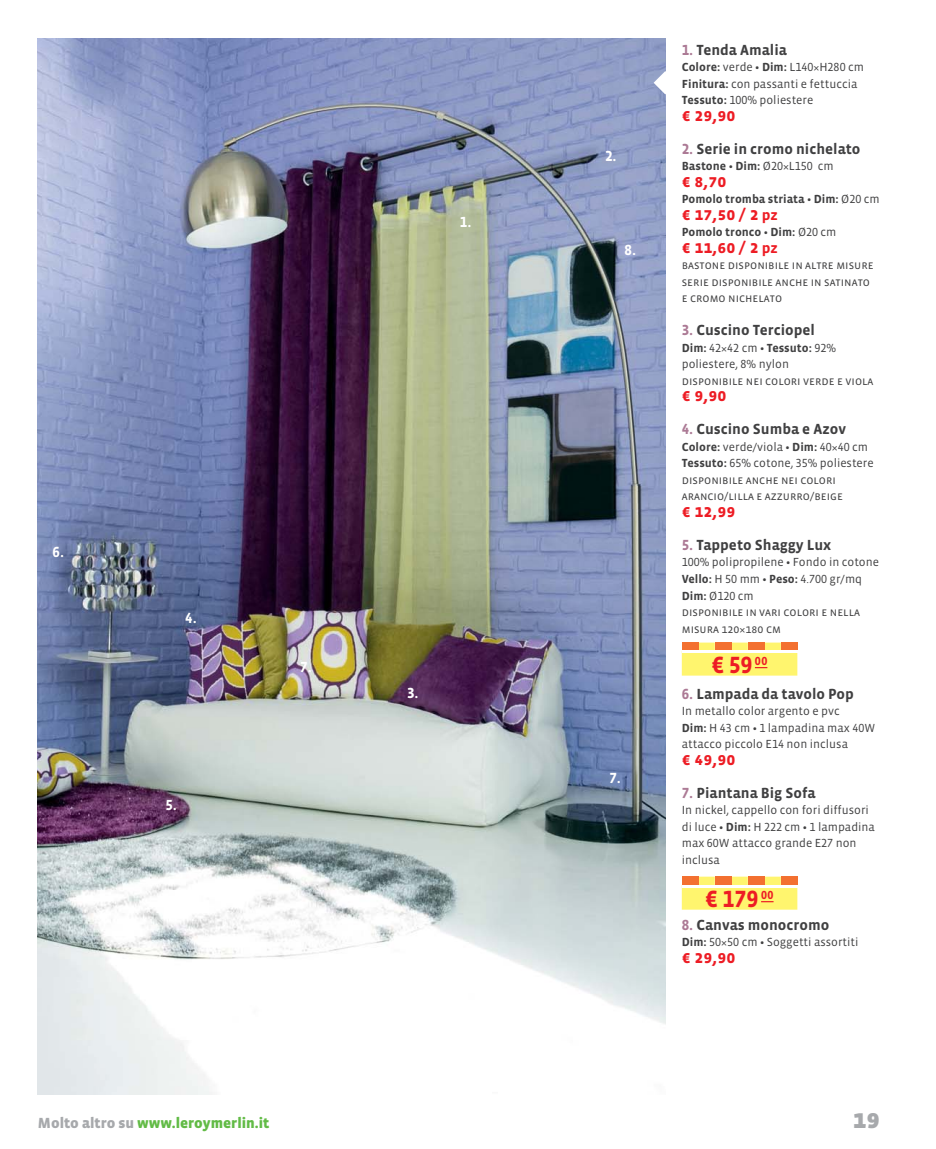
<style>
.page{position:relative;width:936px;height:1149px;background:#fff}
.page>*{position:absolute;margin:0;border:0;box-sizing:border-box;transform-origin:0 0}
.t1{font:27px "Vista Sans SC Black";color:#a7a9ac}
.t2{font:700 24px "Vista Sans Alt";color:#ed1c24}
.t3{font:18px "Vista Sans SC Bold";color:#ed1c24}
.t4{font:700 15px "Vista Sans";color:#404041}
.t5{font:900 15px "Vista Sans";color:#62bb46}
.t6{font:700 15px "Vista Sans Alt";color:#fff}
.t7{font:12px/16.5px "Vista Sans";color:#404041}
.t8{font:12px/16.5px "Vista Sans SC Book";color:#404041}
.t9{font:700 12px "Vista Sans";color:#404041}
.s1{font-family:"Vista Sans Alt";color:#ac7a95}
.s2{font-weight:700}
.s3{font-family:"Vista Sans Alt"}
.s4{font-weight:400}
.s5{font-family:"Vista Sans Alt";font-weight:400}
.s6{font-family:"Vista Sans";font-weight:700;font-size:15px}
.s7{color:#a7a9ac}
</style>
<div class="page">
<img style="left:38px;top:38px;width:627px;height:1056px">
<svg style="left:681px;top:642px;width:116px;height:33px;background:#fde274"></svg>
<svg style="left:653px;top:71px;width:13px;height:23px"></svg>
<svg style="left:681px;top:876px;width:116px;height:33px;background:#fde073"></svg>
<p class="t6" style="left:460px;top:214px;width:13px">1.</p>
<p class="t6" style="left:53px;top:544px;width:13px">6.</p>
<p class="t6" style="left:185px;top:610px;width:13px">4.</p>
<p class="t6" style="left:165px;top:797px;width:13px">5.</p>
<p class="t6" style="left:300px;top:659px;width:13px">7.</p>
<p class="t6" style="left:407px;top:685px;width:13px">3.</p>
<p class="t6" style="left:605px;top:148px;width:13px">2.</p>
<p class="t6" style="left:624px;top:242px;width:13px">8.</p>
<p class="t6" style="left:609px;top:770px;width:13px">7.</p>
<p class="t4" style="left:681px;top:42px;width:107px"><span class="s1">1.</span> Tenda Amalia</p>
<p class="t7" style="left:681px;top:59px;width:184px"><span class="s2">Colore:</span> verde <span class="s2">• Dim:</span> <span class="s3">L140×</span>H<span class="s3">280</span> cm<br><span class="s2">Finitura:</span> con passanti e fettuccia<br><span class="s2">Tessuto:</span> <span class="s3">100</span>% poliestere</p>
<h3 class="t3" style="left:681px;top:104px;width:55px">€ 29,90</h3>
<p class="t4" style="left:681px;top:141px;width:180px"><span class="s1">2.</span> Serie in cromo nichelato</p>
<p class="t9" style="left:681px;top:160px;width:153px">Bastone • Dim: <span class="s4">Ø</span><span class="s5">20×L150</span> <span class="s4">cm</span></p>
<h3 class="t3" style="left:681px;top:170px;width:46px">€ 8,70</h3>
<p class="t9" style="left:681px;top:193px;width:199px">Pomolo tromba striata • Dim: <span class="s4">Ø</span><span class="s5">20</span> <span class="s4">cm</span></p>
<h3 class="t3" style="left:681px;top:203px;width:98px">€ 17,50 / 2 <span class="s6">pz</span></h3>
<p class="t9" style="left:681px;top:226px;width:156px">Pomolo tronco • Dim: <span class="s4">Ø</span><span class="s5">20</span> <span class="s4">cm</span></p>
<h3 class="t3" style="left:681px;top:236px;width:98px">€ 11,60 / 2 <span class="s6">pz</span></h3>
<p class="t8" style="left:681px;top:257px;width:193px">bastone disponibile in altre misure serie disponibile anche in satinato e cromo nichelato</p>
<p class="t4" style="left:681px;top:323px;width:135px"><span class="s1">3.</span> Cuscino Terciopel</p>
<p class="t7" style="left:681px;top:340px;width:156px"><span class="s2">Dim:</span> <span class="s3">42×42</span> cm <span class="s2">• Tessuto:</span> <span class="s3">92</span>% poliestere, <span class="s3">8</span>% nylon</p>
<p class="t8" style="left:681px;top:372px;width:193px">disponibile nei colori verde e viola</p>
<h3 class="t3" style="left:681px;top:384px;width:46px">€ 9,90</h3>
<p class="t4" style="left:681px;top:422px;width:166px"><span class="s1">4.</span> Cuscino Sumba e Azov</p>
<p class="t7" style="left:681px;top:439px;width:193px"><span class="s2">Colore:</span> verde/viola <span class="s2">• Dim:</span> <span class="s3">40×40</span> cm<br><span class="s2">Tessuto:</span> <span class="s3">65</span>% cotone, <span class="s3">35</span>% poliestere</p>
<p class="t8" style="left:681px;top:471px;width:163px">disponibile anche nei colori arancio/lilla e azzurro/beige</p>
<h3 class="t3" style="left:681px;top:500px;width:55px">€ 12,99</h3>
<p class="t4" style="left:681px;top:537px;width:151px"><span class="s1">5.</span> Tappeto Shaggy Lux</p>
<p class="t7" style="left:681px;top:554px;width:199px"><span class="s3">100</span>% polipropilene <span class="s2">•</span> Fondo in cotone<br><span class="s2">Vello:</span> H <span class="s3">50</span> mm <span class="s2">• Peso:</span> <span class="s3">4.700</span> gr/mq<br><span class="s2">Dim:</span> Ø<span class="s3">120</span> cm</p>
<p class="t8" style="left:681px;top:603px;width:180px">disponibile in vari colori e nella misura 120×180 cm</p>
<h2 class="t2" style="left:711px;top:652px;width:57px">€ 59 <sup>00</sup></h2>
<p class="t4" style="left:681px;top:686px;width:173px"><span class="s1">6.</span> Lampada da tavolo Pop</p>
<p class="t7" style="left:681px;top:703px;width:195px">In metallo color argento e pvc<br><span class="s2">Dim:</span> H <span class="s3">43</span> cm <span class="s2">•</span> <span class="s3">1</span> lampadina max <span class="s3">40</span>W attacco piccolo E<span class="s3">14</span> non inclusa</p>
<h3 class="t3" style="left:681px;top:747px;width:55px">€ 49,90</h3>
<p class="t4" style="left:681px;top:785px;width:135px"><span class="s1">7.</span> Piantana Big Sofa</p>
<p class="t7" style="left:681px;top:802px;width:195px">In nickel, cappello con fori diffusori di luce <span class="s2">• Dim:</span> H <span class="s3">222</span> cm <span class="s2">•</span> <span class="s3">1</span> lampadina max <span class="s3">60</span>W attacco grande E<span class="s3">27</span> non inclusa</p>
<h2 class="t2" style="left:705px;top:886px;width:69px">€ 179 <sup>00</sup></h2>
<p class="t4" style="left:681px;top:917px;width:149px"><span class="s1">8.</span> Canvas monocromo</p>
<p class="t7" style="left:681px;top:934px;width:178px"><span class="s2">Dim:</span> <span class="s3">50×50</span> cm <span class="s2">•</span> Soggetti assortiti</p>
<h3 class="t3" style="left:681px;top:945px;width:55px">€ 29,90</h3>
<p class="t5" style="left:38px;top:1114px;width:233px"><span class="s7">Molto altro su</span> www.leroymerlin.it</p>
<h1 class="t1" style="left:852px;top:1104px;width:28px">19</h1>
</div>
